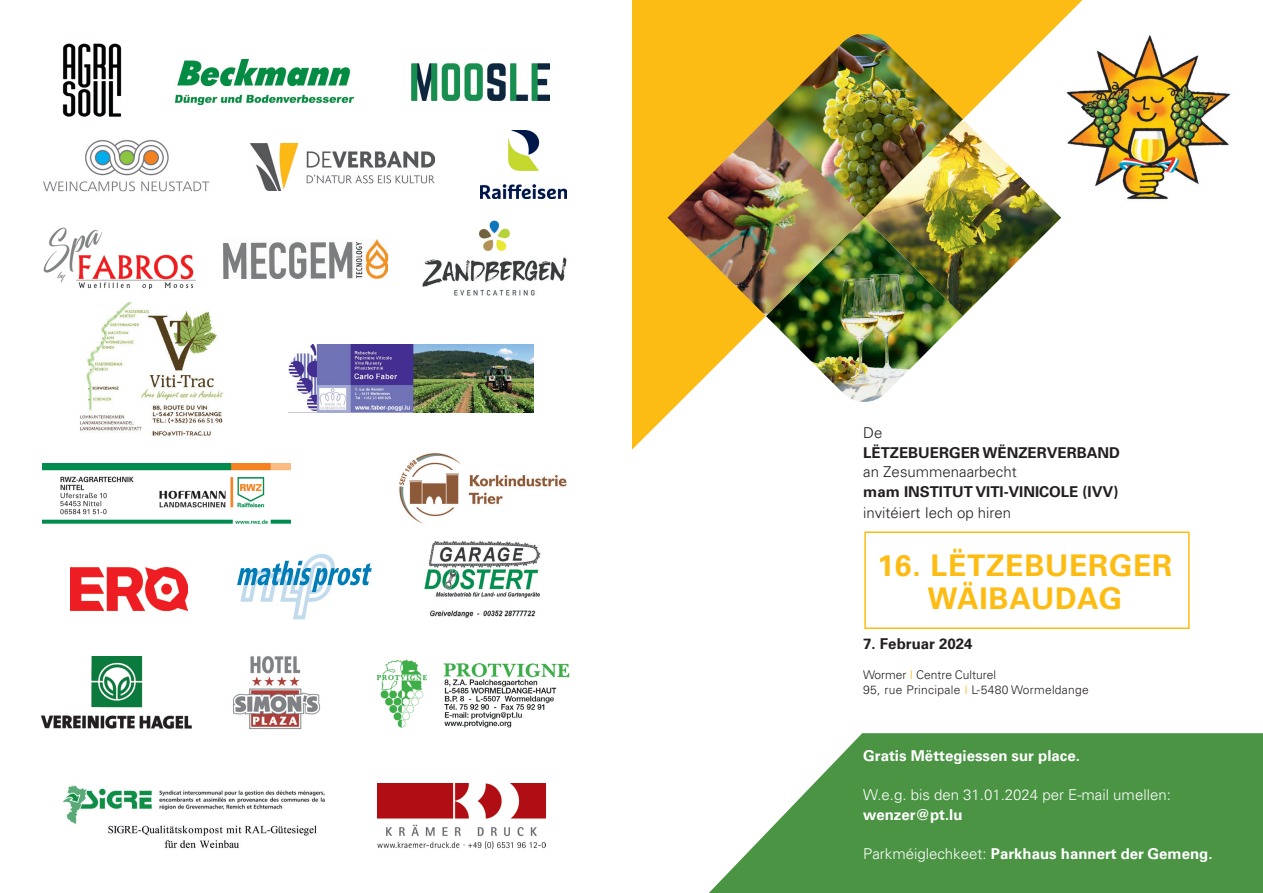
<style>
.page{position:relative;width:1263px;height:893px;background:#fff}
.page>*{position:absolute;margin:0;border:0;box-sizing:border-box;transform-origin:0 0}
.t1{font:700 30px "Univers";letter-spacing:.025em;color:#fdbc13}
.t2{font:700 15px "Univers";color:#fff}
.t3{font:700 15px "Univers";color:#231f20}
.t4{font:300 15px "Univers";color:#231f20}
.t5{font:300 15px "Univers";color:#fff}
.t6{font:300 12px "Univers";letter-spacing:.025em;color:#231f20}
.t7{font:300 12px "Univers";color:#231f20}
.s1{color:#fdbc13}
.s2{font-weight:300}
</style>
<div class="page">
<svg style="left:709px;top:733px;width:554px;height:160px;background:#64a25e"></svg>
<img style="left:1082px;top:35px;width:149px;height:165px">
<svg style="left:632px;top:0;width:450px;height:450px;fill:#fdbc13"></svg>
<img style="left:766px;top:34px;width:197px;height:371px">
<img style="left:864px;top:121px;width:197px;height:195px">
<img style="left:667px;top:119px;width:197px;height:197px">
<div style="left:864px;top:531px;width:325px;height:98px;border:2px solid #fdbc13"></div>
<img style="left:41px;top:656px;width:150px;height:72px">
<img style="left:62px;top:43px;width:60px;height:74px">
<img style="left:175px;top:60px;width:179px;height:45px">
<img style="left:43px;top:140px;width:167px;height:52px">
<img style="left:251px;top:144px;width:183px;height:46px">
<img style="left:70px;top:568px;width:117px;height:42px">
<img style="left:43px;top:228px;width:153px;height:60px">
<img style="left:224px;top:239px;width:163px;height:40px">
<img style="left:399px;top:453px;width:168px;height:70px">
<img style="left:377px;top:784px;width:169px;height:65px">
<img style="left:43px;top:464px;width:248px;height:60px">
<img style="left:481px;top:130px;width:85px;height:69px">
<img style="left:288px;top:345px;width:245px;height:67px">
<img style="left:63px;top:785px;width:262px;height:64px">
<img style="left:376px;top:659px;width:194px;height:69px">
<img style="left:424px;top:541px;width:117px;height:77px">
<img style="left:80px;top:303px;width:143px;height:133px">
<img style="left:422px;top:220px;width:145px;height:76px">
<img style="left:233px;top:656px;width:88px;height:74px">
<img style="left:411px;top:64px;width:138px;height:36px">
<svg style="left:237px;top:554px;width:135px;height:65px"></svg>
<p class="t4" style="left:863px;top:424px;width:21px">De</p>
<p class="t3" style="left:863px;top:443px;width:258px">LËTZEBUERGER WËNZERVERBAND</p>
<p class="t4" style="left:863px;top:463px;width:155px">an Zesummenaarbecht</p>
<p class="t3" style="left:863px;top:482px;width:257px">mam INSTITUT VITI-VINICOLE (IVV)</p>
<p class="t4" style="left:863px;top:504px;width:149px">invitéiert Iech op hiren</p>
<p class="t1" style="left:877px;top:547px;width:296px">16. LËTZEBUERGER</p>
<p class="t1" style="left:927px;top:580px;width:196px">WÄIBAUDAG</p>
<p class="t3" style="left:863px;top:635px;width:111px">7. Februar 2024</p>
<p class="t7" style="left:863px;top:668px;width:134px">Wormer <span class="s1">I</span> Centre Culturel</p>
<p class="t6" style="left:863px;top:683px;width:227px">95, rue Principale <span class="s1">I</span> L - 5480 Wormeldange</p>
<p class="t2" style="left:863px;top:747px;width:218px">Gratis Mëttegiessen sur place.</p>
<p class="t5" style="left:863px;top:786px;width:309px">W.e.g. bis den 31.01.2024 per E-mail umellen:</p>
<p class="t2" style="left:863px;top:805px;width:101px">wenzer@pt.lu</p>
<p class="t2" style="left:863px;top:844px;width:351px"><span class="s2">Parkméiglechkeet:</span> Parkhaus hannert der Gemeng.</p>
</div>
